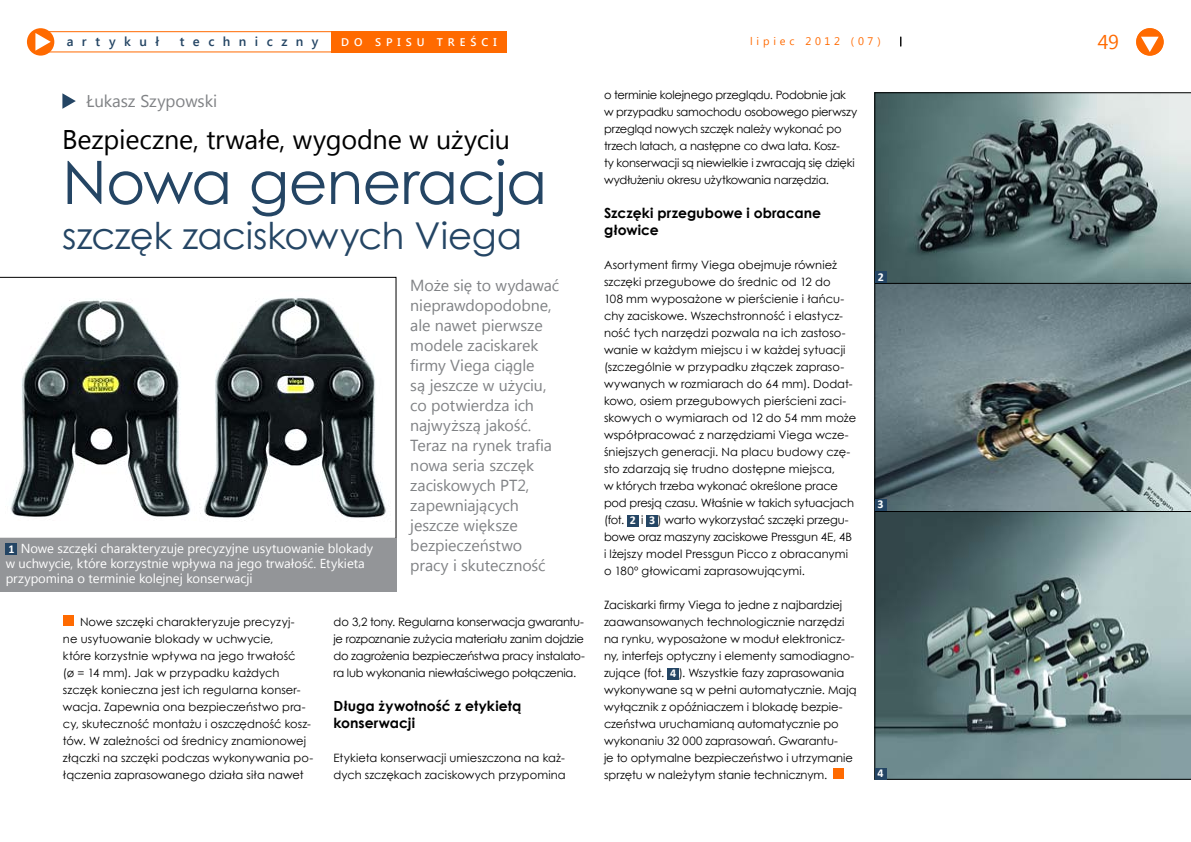
<style>
.page{position:relative;width:1191px;height:842px;background:#fff}
.page>*{position:absolute;margin:0;border:0;box-sizing:border-box;transform-origin:0 0}
.t1{font:60px "Century Gothic";letter-spacing:-.015em;color:#244564}
.t2{font:37px "Century Gothic";letter-spacing:-.01em;color:#244564}
.t3{font:27px "Segoe UI";letter-spacing:-.01em;color:#000}
.t4{font:20px "Segoe UI";color:#ff6a00}
.t5{font:17px "Segoe UI";color:#808285}
.t6{font:16px/20px "Segoe UI";letter-spacing:-.005em;color:#808285}
.t7{font:700 14px/17px "Century Gothic";color:#000}
.t8{font:13px/15px "Segoe UI";letter-spacing:-.005em;color:#fff}
.t9{font:600 13px "Segoe UI";letter-spacing:.645em;color:#244564}
.t10{font:700 12px "Calibri";color:#fff}
.t11{font:11.5px/17px "Century Gothic";letter-spacing:-.005em;color:#000}
.t12{font:600 11.1px "Segoe UI";letter-spacing:.445em;color:#fff}
.t13{font:11px "Segoe UI";letter-spacing:.345em;color:#ff6a00}
.s1{font-family:"Calibri";font-weight:700;font-size:12px}
.s2{font-family:"Calibri";font-weight:700;font-size:12px;color:#fff}
</style>
<div class="page">
<div style="left:27px;top:28px;width:27px;height:28px;background:#ff6a00;border-radius:50%"></div>
<svg style="left:35px;top:33px;width:16px;height:17px"></svg>
<div style="left:33px;top:31px;width:310px;height:21px;border:1px solid #ff6a00"></div>
<div style="left:331px;top:31px;width:176px;height:21px;background:#ff6a00"></div>
<div style="left:627px;top:515px;width:11px;height:11px;background:#244564"></div>
<div style="left:646px;top:515px;width:12px;height:11px;background:#244564"></div>
<div style="left:667px;top:668px;width:12px;height:11px;background:#244564"></div>
<div style="left:833px;top:769px;width:11px;height:10px;background:#ff6a00"></div>
<svg style="left:62px;top:93px;width:14px;height:16px"></svg>
<div style="left:63px;top:616px;width:11px;height:10px;background:#ff6a00"></div>
<svg style="left:874px;top:283px;width:317px;height:228px"></svg>
<svg style="left:874px;top:511px;width:317px;height:268px"></svg>
<svg style="left:874px;top:93px;width:317px;height:190px"></svg>
<svg style="left:0;top:277px;width:396px;height:261px"></svg>
<div style="left:0;top:538px;width:396px;height:53px;background:#939598"></div>
<div style="left:6px;top:543px;width:11px;height:12px;background:#244564"></div>
<div style="left:875px;top:272px;width:11px;height:11px;background:#244564"></div>
<div style="left:874px;top:499px;width:12px;height:12px;background:#244564"></div>
<div style="left:874px;top:768px;width:12px;height:11px;background:#244564"></div>
<div style="left:1136px;top:28px;width:27px;height:28px;background:#ff6a00;border-radius:50%"></div>
<svg style="left:1141px;top:36px;width:19px;height:16px"></svg>
<p class="t9" style="left:67px;top:32px;width:94px">artykuł</p>
<p class="t9" style="left:180px;top:32px;width:140px">techniczny</p>
<p class="t12" style="left:341px;top:34px;width:157px">do spisu treści</p>
<p class="t13" style="left:750px;top:34px;width:132px">lipiec 2012 (07)</p>
<h3 class="t4" style="left:1097px;top:28px;width:23px">49</h3>
<h3 class="t5" style="left:86px;top:89px;width:132px">Łukasz Szypowski</h3>
<h3 class="t3" style="left:62px;top:121px;width:449px">Bezpieczne, trwałe, wygodne w użyciu</h3>
<h1 class="t1" style="left:62px;top:140px;width:486px">Nowa generacja</h1>
<h2 class="t2" style="left:62px;top:210px;width:461px">szczęk zaciskowych Viega</h2>
<p class="t8" style="left:6px;top:540px;width:369px"><span class="s1">1</span> Nowe szczęki charakteryzuje precyzyjne usytuowanie blokady w uchwycie, które korzystnie wpływa na jego trwałość. Etykieta przypomina o terminie kolejnej konserwacji</p>
<p class="t6" style="left:410px;top:274px;width:150px">Może się to wydawać nieprawdopodobne, ale nawet pierwsze modele zaciskarek firmy Viega ciągle<br>są jeszcze w użyciu, co potwierdza ich najwyższą jakość.<br>Teraz na rynek trafia nowa seria szczęk zaciskowych PT2, zapewniających jeszcze większe bezpieczeństwo pracy i skuteczność</p>
<p class="t11" style="left:63px;top:613px;width:252px;text-indent:17px">Nowe szczęki charakteryzuje precyzyj-<br>ne usytuowanie blokady w uchwycie,<br>które korzystnie wpływa na jego trwałość<br>(ø = 14 mm). Jak w przypadku każdych szczęk konieczna jest ich regularna konser&shy;wacja. Zapewnia ona bezpieczeństwo pra&shy;cy, skuteczność montażu i oszczędność kosz&shy;tów. W zależności od średnicy znamionowej złączki na szczęki podczas wykonywania po&shy;łączenia zaprasowanego działa siła nawet</p>
<p class="t11" style="left:333px;top:613px;width:253px;text-align:justify">do 3,2 tony. Regularna konserwacja gwarantu&shy;je rozpoznanie zużycia materiału zanim dojdzie do zagrożenia bezpieczeństwa pracy instalato&shy;ra lub wykonania niewłaściwego połączenia.</p>
<p class="t7" style="left:333px;top:697px;width:189px">Długa żywotność z etykietą konserwacji</p>
<p class="t11" style="left:333px;top:749px;width:234px">Etykieta konserwacji umieszczona na każ&shy;dych szczękach zaciskowych przypomina</p>
<p class="t11" style="left:604px;top:86px;width:255px">o terminie kolejnego przeglądu. Podobnie jak w przypadku samochodu osobowego pierwszy przegląd nowych szczęk należy wykonać po trzech latach, a następne co dwa lata. Kosz-<br>ty konserwacji są niewielkie i zwracają się dzięki wydłużeniu okresu użytkowania narzędzia.</p>
<p class="t7" style="left:604px;top:204px;width:219px">Szczęki przegubowe i obracane głowice</p>
<p class="t11" style="left:604px;top:256px;width:254px">Asortyment firmy Viega obejmuje również szczęki przegubowe do średnic od 12 do<br>108 mm wyposażone w pierścienie i łańcu&shy;chy zaciskowe. Wszechstronność i elastycz&shy;ność tych narzędzi pozwala na ich zastoso&shy;wanie w każdym miejscu i w każdej sytuacji (szczególnie w przypadku złączek zapraso&shy;wywanych w rozmiarach do 64 mm). Dodat&shy;kowo, osiem przegubowych pierścieni zaci&shy;skowych o wymiarach od 12 do 54 mm może współpracować z narzędziami Viega wcze&shy;śniejszych generacji. Na placu budowy czę&shy;sto zdarzają się trudno dostępne miejsca,<br>w których trzeba wykonać określone prace pod presją czasu. Właśnie w takich sytuacjach (fot. <span class="s2">2</span> i <span class="s2">3</span> ) warto wykorzystać szczęki przegu&shy;bowe oraz maszyny zaciskowe Pressgun 4E, 4B i lżejszy model Pressgun Picco z obracanymi o 180º głowicami zaprasowującymi.</p>
<p class="t11" style="left:604px;top:596px;width:254px">Zaciskarki firmy Viega to jedne z najbardziej zaawansowanych technologicznie narzędzi na rynku, wyposażone w moduł elektronicz&shy;ny, interfejs optyczny i elementy samodiagno&shy;zujące (fot. <span class="s2">4</span> ). Wszystkie fazy zaprasowania wykonywane są w pełni automatycznie. Mają wyłącznik z opóźniaczem i blokadę bezpie&shy;czeństwa uruchamianą automatycznie po wykonaniu 32 000 zaprasowań. Gwarantu-<br>je to optymalne bezpieczeństwo i utrzymanie sprzętu w należytym stanie technicznym.</p>
<p class="t10" style="left:878px;top:269px;width:8px">2</p>
<p class="t10" style="left:877px;top:497px;width:8px">3</p>
<p class="t10" style="left:877px;top:765px;width:8px">4</p>
</div>
